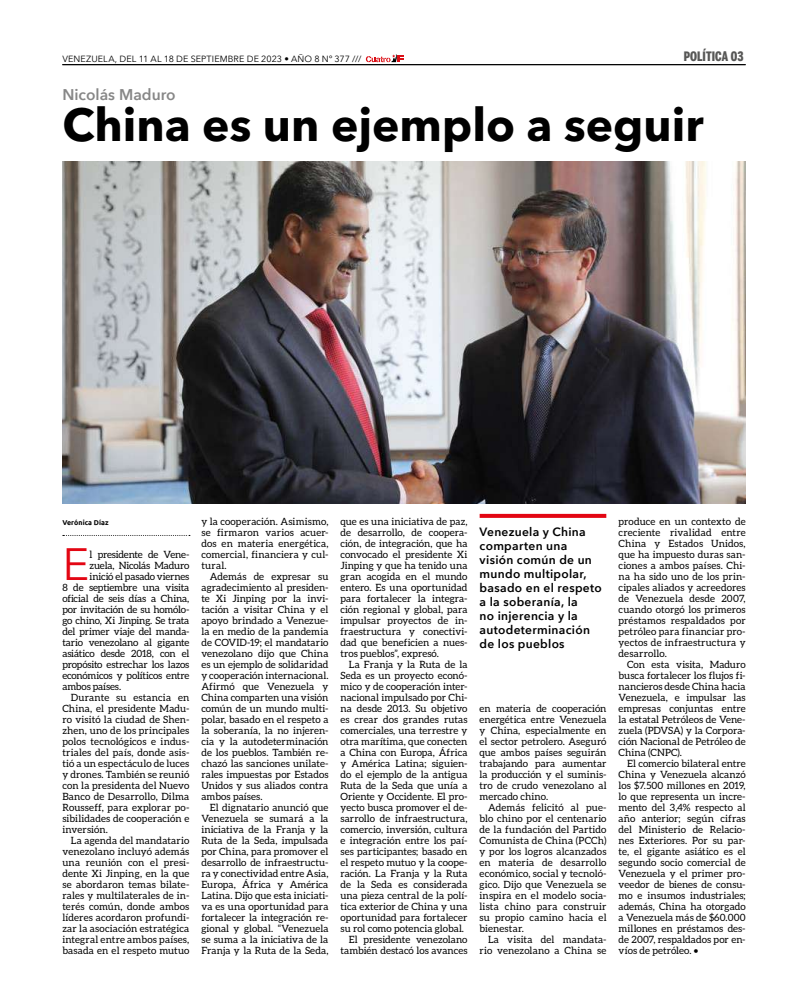
<style>
.page{position:relative;width:808px;height:1007px;background:#fff}
.page>*{position:absolute;margin:0;border:0;box-sizing:border-box;transform-origin:0 0}
.t1{font:700 46px "Avenir Next LT Pro";color:#000}
.t2{font:45.2px "Avenir";color:#e30613}
.t3{font:600 15.5px "Avenir Next";color:#878787}
.t4{font:900 13px "Benton Sans Comp";letter-spacing:.005em;color:#575756}
.t5{font:600 12px/14px "Avenir Next";letter-spacing:.025em;color:#000}
.t6{font:10px/11px "Aleo";letter-spacing:.005em;color:#000;text-align:justify}
.t7{font:10px "Aleo";letter-spacing:-.015em;color:#000}
.t8{font:10px "Aleo";letter-spacing:-.025em;color:#000}
.t9{font:9px "Avenir Next";letter-spacing:.015em;color:#000}
.t10{font:700 7px "Ubuntu";letter-spacing:.01em;color:#000}
</style>
<div class="page">
<hr style="left:62px;top:64px;width:684px;height:1px;background:#000">
<svg style="left:366px;top:54px;width:38px;height:8px"></svg>
<svg style="left:63px;top:535px;width:127px;height:1px"></svg>
<img style="left:62px;top:162px;width:684px;height:341px">
<svg style="left:480px;top:514px;width:126px;height:4px"></svg>
<p class="t9" style="left:62px;top:51px;width:300px">VENEZUELA, DEL 11 AL 18 DE SEPTIEMBRE DE 2023 • AÑO 8 Nº 377 ///</p>
<h3 class="t4" style="left:684px;top:48px;width:61px">POLÍTICA 03</h3>
<h3 class="t3" style="left:62px;top:82px;width:115px">Nicolás Maduro</h3>
<h1 class="t1" style="left:62px;top:97px;width:643px">China es un ejemplo a seguir</h1>
<p class="t10" style="left:62px;top:518px;width:48px">Verónica Díaz</p>
<h2 class="t2" style="left:62px;top:537px;width:28px">E</h2>
<p class="t8" style="left:90px;top:548px;width:101px">l presidente de Vene-</p>
<p class="t7" style="left:90px;top:559px;width:101px">zuela, Nicolás Maduro</p>
<p class="t6" style="left:90px;top:570px;width:101px">inició el pasado viernes</p>
<p class="t7" style="left:62px;top:581px;width:129px">8 de septiembre una visita</p>
<p class="t6" style="left:62px;top:592px;width:128px">oficial de seis días a China,</p>
<p class="t8" style="left:62px;top:603px;width:129px">por invitación de su homólo-</p>
<p class="t6" style="left:62px;top:614px;width:129px">go chino, Xi Jinping. Se trata</p>
<p class="t6" style="left:62px;top:625px;width:129px">del primer viaje del manda-</p>
<p class="t7" style="left:62px;top:636px;width:129px">tario venezolano al gigante</p>
<p class="t7" style="left:62px;top:647px;width:129px">asiático desde 2018, con el</p>
<p class="t6" style="left:62px;top:658px;width:129px">propósito estrechar los lazos</p>
<p class="t7" style="left:62px;top:669px;width:129px">económicos y políticos entre</p>
<p class="t6" style="left:62px;top:680px;width:60px">ambos países.</p>
<p class="t6" style="left:71px;top:691px;width:120px">Durante su estancia en</p>
<p class="t6" style="left:62px;top:702px;width:129px">China, el presidente Madu-</p>
<p class="t6" style="left:62px;top:713px;width:129px">ro visitó la ciudad de Shen-</p>
<p class="t6" style="left:62px;top:724px;width:129px">zhen, uno de los principales</p>
<p class="t6" style="left:62px;top:735px;width:129px">polos tecnológicos e indus-</p>
<p class="t6" style="left:62px;top:746px;width:129px">triales del país, donde asis-</p>
<p class="t6" style="left:62px;top:757px;width:129px">tió a un espectáculo de luces</p>
<p class="t6" style="left:62px;top:768px;width:129px">y drones. También se reunió</p>
<p class="t6" style="left:62px;top:779px;width:129px">con la presidenta del Nuevo</p>
<p class="t6" style="left:62px;top:790px;width:129px">Banco de Desarrollo, Dilma</p>
<p class="t6" style="left:62px;top:801px;width:129px">Rousseff, para explorar po-</p>
<p class="t6" style="left:62px;top:812px;width:129px">sibilidades de cooperación e</p>
<p class="t6" style="left:62px;top:823px;width:47px">inversión.</p>
<p class="t6" style="left:71px;top:834px;width:120px">La agenda del mandatario</p>
<p class="t6" style="left:62px;top:845px;width:129px">venezolano incluyó además</p>
<p class="t6" style="left:62px;top:856px;width:129px">una reunión con el presi-</p>
<p class="t6" style="left:62px;top:867px;width:128px">dente Xi Jinping, en la que</p>
<p class="t6" style="left:62px;top:878px;width:129px">se abordaron temas bilate-</p>
<p class="t6" style="left:62px;top:889px;width:129px">rales y multilaterales de in-</p>
<p class="t6" style="left:62px;top:900px;width:128px">terés común, donde ambos</p>
<p class="t6" style="left:62px;top:911px;width:129px">líderes acordaron profundi-</p>
<p class="t6" style="left:62px;top:922px;width:129px">zar la asociación estratégica</p>
<p class="t6" style="left:62px;top:933px;width:129px">integral entre ambos países,</p>
<p class="t6" style="left:62px;top:944px;width:129px">basada en el respeto mutuo</p>
<p class="t6" style="left:201px;top:515px;width:129px">y la cooperación. Asimismo, se firmaron varios acuer&shy;dos en materia energética, comercial, financiera y cul&shy;tural.</p>
<p class="t6" style="left:201px;top:570px;width:129px;text-indent:8px">Además de expresar su agradecimiento al presiden&shy;te Xi Jinping por la invi&shy;tación a visitar China y el apoyo brindado a Venezue&shy;la en medio de la pandemia de COVID-19; el mandatario venezolano dijo que China es un ejemplo de solidaridad y cooperación internacional.<br>Afirmó que Venezuela y China comparten una visión común de un mundo multi&shy;polar, basado en el respeto a la soberanía, la no injeren&shy;cia y la autodeterminación de los pueblos. También re&shy;chazó las sanciones unilate&shy;rales impuestas por Estados Unidos y sus aliados contra ambos países.</p>
<p class="t6" style="left:201px;top:801px;width:129px;text-indent:8px">El dignatario anunció que Venezuela se sumará a la iniciativa de la Franja y la Ruta de la Seda, impulsada por China, para promover el desarrollo de infraestructu&shy;ra y conectividad entre Asia, Europa, África y América Latina. Dijo que esta iniciati&shy;va es una oportunidad para fortalecer la integración re&shy;gional y global. “Venezuela se suma a la iniciativa de la Franja y la Ruta de la Seda,</p>
<p class="t6" style="left:340px;top:515px;width:129px">que es una iniciativa de paz, de desarrollo, de coopera&shy;ción, de integración, que ha convocado el presidente Xi Jinping y que ha tenido una gran acogida en el mundo entero. Es una oportunidad para fortalecer la integra&shy;ción regional y global, para impulsar proyectos de in&shy;fraestructura y conectivi&shy;dad que beneficien a nues&shy;tros pueblos”, expresó.</p>
<p class="t6" style="left:349px;top:658px;width:120px">La Franja y la Ruta de la</p>
<p class="t6" style="left:340px;top:669px;width:129px">Seda es un proyecto econó-</p>
<p class="t6" style="left:340px;top:680px;width:129px">mico y de cooperación inter-</p>
<p class="t6" style="left:340px;top:691px;width:129px">nacional impulsado por Chi-</p>
<p class="t6" style="left:340px;top:702px;width:129px">na desde 2013. Su objetivo</p>
<p class="t6" style="left:340px;top:713px;width:129px">es crear dos grandes rutas</p>
<p class="t6" style="left:340px;top:724px;width:129px">comerciales, una terrestre y</p>
<p class="t6" style="left:340px;top:735px;width:129px">otra marítima, que conecten</p>
<p class="t6" style="left:340px;top:746px;width:128px">a China con Europa, África</p>
<p class="t6" style="left:340px;top:757px;width:129px">y América Latina; siguien-</p>
<p class="t6" style="left:340px;top:768px;width:129px">do el ejemplo de la antigua</p>
<p class="t6" style="left:340px;top:779px;width:128px">Ruta de la Seda que unía a</p>
<p class="t6" style="left:340px;top:790px;width:129px">Oriente y Occidente. El pro-</p>
<p class="t6" style="left:340px;top:801px;width:129px">yecto busca promover el de-</p>
<p class="t6" style="left:340px;top:812px;width:129px">sarrollo de infraestructura,</p>
<p class="t6" style="left:340px;top:823px;width:129px">comercio, inversión, cultura</p>
<p class="t6" style="left:340px;top:834px;width:129px">e integración entre los paí-</p>
<p class="t6" style="left:340px;top:845px;width:129px">ses participantes; basado en</p>
<p class="t6" style="left:340px;top:856px;width:129px">el respeto mutuo y la coope-</p>
<p class="t6" style="left:340px;top:867px;width:129px">ración. La Franja y la Ruta</p>
<p class="t6" style="left:340px;top:878px;width:129px">de la Seda es considerada</p>
<p class="t6" style="left:340px;top:889px;width:129px">una pieza central de la polí-</p>
<p class="t6" style="left:340px;top:900px;width:129px">tica exterior de China y una</p>
<p class="t6" style="left:340px;top:911px;width:129px">oportunidad para fortalecer</p>
<p class="t6" style="left:340px;top:922px;width:125px">su rol como potencia global.</p>
<p class="t6" style="left:349px;top:933px;width:120px">El presidente venezolano</p>
<p class="t6" style="left:340px;top:944px;width:129px">también destacó los avances</p>
<p class="t5" style="left:480px;top:524px;width:124px">Venezuela y China comparten una visión común de un mundo multipolar, basado en el respeto a la soberanía, la<br>no injerencia y la autodeterminación de los pueblos</p>
<p class="t6" style="left:479px;top:702px;width:129px">en materia de cooperación energética entre Venezuela y China, especialmente en el sector petrolero. Aseguró que ambos países seguirán trabajando para aumentar la producción y el suminis&shy;tro de crudo venezolano al mercado chino.</p>
<p class="t6" style="left:479px;top:801px;width:129px;text-indent:9px">Además felicitó al pue&shy;blo chino por el centenario de la fundación del Partido Comunista de China (PCCh) y por los logros alcanzados en materia de desarrollo económico, social y tecnoló&shy;gico. Dijo que Venezuela se inspira en el modelo socia&shy;lista chino para construir su propio camino hacia el bienestar.</p>
<p class="t6" style="left:479px;top:933px;width:129px;text-align:right">La visita del mandata&shy;rio venezolano a China se</p>
<p class="t6" style="left:619px;top:515px;width:129px">produce en un contexto de creciente rivalidad entre China y Estados Unidos, que ha impuesto duras san&shy;ciones a ambos países. Chi&shy;na ha sido uno de los prin&shy;cipales aliados y acreedores de Venezuela desde 2007, cuando otorgó los primeros préstamos respaldados por petróleo para financiar pro&shy;yectos de infraestructura y desarrollo.</p>
<p class="t6" style="left:619px;top:658px;width:129px;text-indent:8px">Con esta visita, Maduro busca fortalecer los flujos fi&shy;nancieros desde China hacia Venezuela, e impulsar las empresas conjuntas entre la estatal Petróleos de Vene&shy;zuela (PDVSA) y la Corpora&shy;ción Nacional de Petróleo de China (CNPC).</p>
<p class="t6" style="left:619px;top:757px;width:129px;text-indent:8px">El comercio bilateral entre China y Venezuela alcanzó los $7.500 millones en 2019, lo que representa un incre&shy;mento del 3,4% respecto al año anterior; según cifras del Ministerio de Relacio&shy;nes Exteriores. Por su par&shy;te, el gigante asiático es el segundo socio comercial de Venezuela y el primer pro&shy;veedor de bienes de consu&shy;mo e insumos industriales; además, China ha otorgado a Venezuela más de $60.000 millones en préstamos des&shy;de 2007, respaldados por en&shy;víos de petróleo. •</p>
</div>
